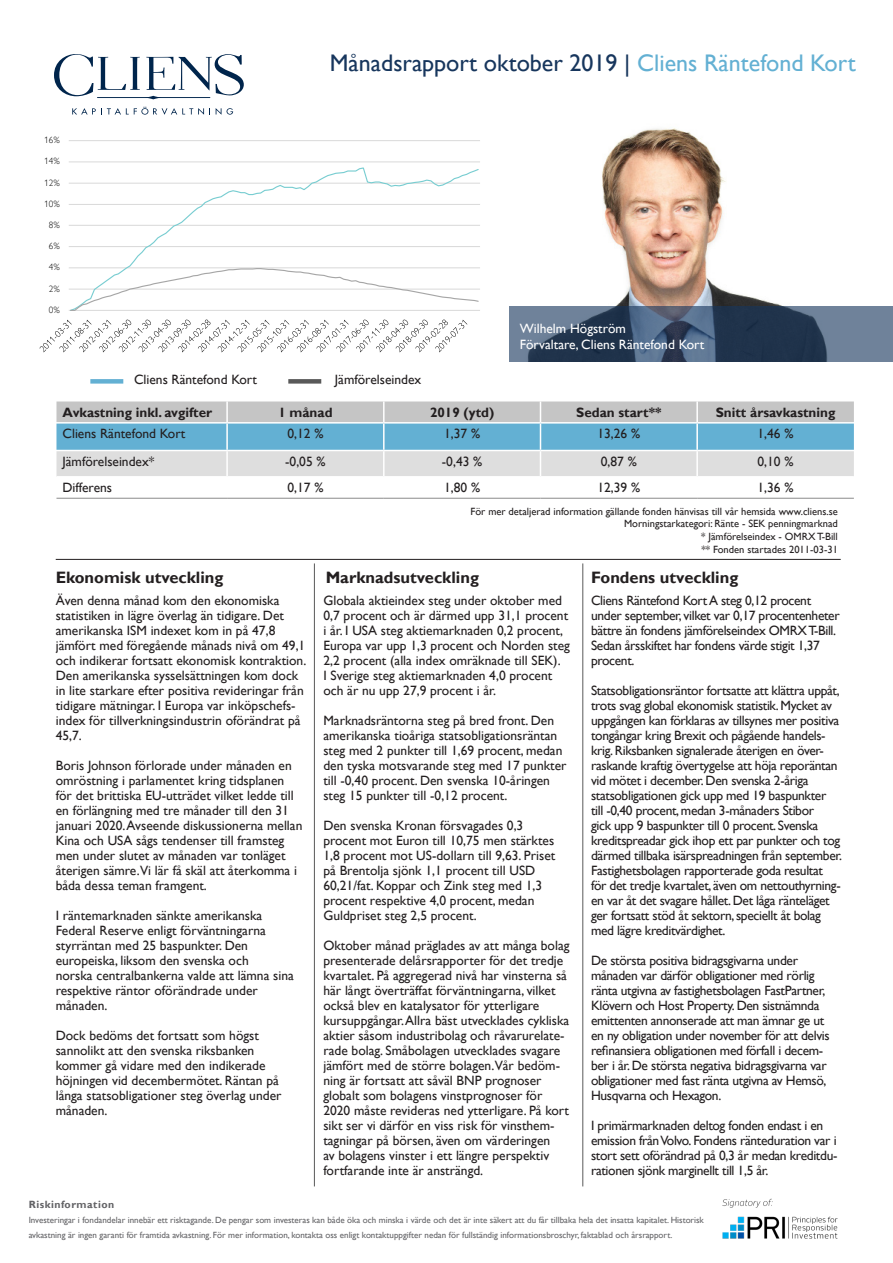
<style>
.page{position:relative;width:893px;height:1263px;background:#fff}
.page>*{position:absolute;margin:0;border:0;box-sizing:border-box;transform-origin:0 0}
.t1{font:24px "Gill Sans";color:#17365d}
.t2{font:700 16.5px "Gill Sans";color:#231f20}
.t3{font:13.5px/15px "Gill Sans";color:#231f20}
.t4{font:13.5px/15px "Gill Sans";letter-spacing:-.025em;color:#231f20}
.t5{font:700 13.5px "Gill Sans";color:#231f20}
.t6{font:13.5px "Gill Sans";color:#fff}
.t7{font:10.5px/12.6px "Gill Sans";color:#231f20;text-align:right}
.t8{font:700 10.5px "Gill Sans";letter-spacing:.05em;color:#636366}
.t9{font:300 9.15px "Gill Sans Nova";color:#000}
.t10{font:9px/15px "Gill Sans";color:#636366}
.s1{color:#63b0d3}
</style>
<div class="page">
<img style="left:602px;top:128px;width:181px;height:178px">
<svg style="left:509px;top:306px;width:384px;height:55px;background:#445871"></svg>
<hr style="left:56px;top:498px;width:171px;height:1px;background:#8b8b8b">
<hr style="left:227px;top:498px;width:157px;height:1px;background:#8b8b8b">
<hr style="left:384px;top:498px;width:156px;height:1px;background:#8b8b8b">
<hr style="left:540px;top:498px;width:157px;height:1px;background:#8b8b8b">
<hr style="left:697px;top:498px;width:157px;height:1px;background:#8b8b8b">
<svg style="left:56px;top:401px;width:798px;height:97px"></svg>
<hr style="left:697px;top:422px;width:158px;height:2px;background:#fff">
<hr style="left:696px;top:424px;width:2px;height:26px;background:#fff">
<hr style="left:56px;top:450px;width:171px;height:1px;background:#fff">
<hr style="left:227px;top:450px;width:157px;height:1px;background:#fff">
<hr style="left:384px;top:450px;width:156px;height:1px;background:#fff">
<hr style="left:540px;top:450px;width:157px;height:1px;background:#fff">
<hr style="left:697px;top:450px;width:158px;height:1px;background:#fff">
<svg style="left:54px;top:54px;width:190px;height:45px"></svg>
<svg style="left:72px;top:107px;width:138px;height:8px"></svg>
<svg style="left:216px;top:108px;width:5px;height:7px"></svg>
<svg style="left:227px;top:108px;width:6px;height:7px"></svg>
<hr style="left:97px;top:97px;width:113px;height:1px;background:#00254c">
<div style="left:90px;top:379px;width:33px;height:5px;background:#63b0d3"></div>
<div style="left:288px;top:379px;width:33px;height:5px;background:#595959"></div>
<hr style="left:69px;top:162px;width:411px;height:1px;background:#d9d9d9">
<hr style="left:69px;top:140px;width:411px;height:1px;background:#d9d9d9">
<svg style="left:69px;top:167px;width:411px;height:144px"></svg>
<svg style="left:70px;top:267px;width:409px;height:44px"></svg>
<svg style="left:39px;top:319px;width:428px;height:33px"></svg>
<hr style="left:314px;top:563px;width:1px;height:623px;background:#595959">
<hr style="left:582px;top:563px;width:1px;height:623px;background:#595959">
<hr style="left:56px;top:559px;width:785px;height:1px;background:#231f20">
<img style="left:722px;top:1198px;width:116px;height:40px">
<p class="t9" style="left:44px;top:135px;width:17px">16%</p>
<p class="t9" style="left:44px;top:156px;width:17px">14%</p>
<p class="t9" style="left:44px;top:177px;width:17px">12%</p>
<p class="t9" style="left:44px;top:198px;width:17px">10%</p>
<p class="t9" style="left:49px;top:220px;width:13px">8%</p>
<p class="t9" style="left:49px;top:241px;width:13px">6%</p>
<p class="t9" style="left:49px;top:262px;width:13px">4%</p>
<p class="t9" style="left:49px;top:283px;width:13px">2%</p>
<p class="t9" style="left:49px;top:305px;width:13px">0%</p>
<p class="t1" style="left:330px;top:49px;width:527px">Månadsrapport oktober 2019 | <span class="s1">Cliens Räntefond Kort</span></p>
<p class="t3" style="left:134px;top:372px;width:124px">Cliens Räntefond Kort</p>
<p class="t3" style="left:335px;top:372px;width:88px">Jämförelseindex</p>
<p class="t6" style="left:520px;top:320px;width:108px">Wilhelm Högström</p>
<p class="t6" style="left:520px;top:337px;width:186px">Förvaltare, Cliens Räntefond Kort</p>
<p class="t5" style="left:62px;top:404px;width:151px">Avkastning inkl. avgifter</p>
<p class="t5" style="left:278px;top:404px;width:56px">1 månad</p>
<p class="t5" style="left:430px;top:404px;width:66px">2019 (ytd)</p>
<p class="t5" style="left:576px;top:404px;width:87px">Sedan start**</p>
<p class="t5" style="left:716px;top:404px;width:121px">Snitt årsavkastning</p>
<p class="t3" style="left:62px;top:426px;width:124px">Cliens Räntefond Kort</p>
<p class="t3" style="left:287px;top:426px;width:38px">0,12 %</p>
<p class="t3" style="left:444px;top:426px;width:38px">1,37 %</p>
<p class="t3" style="left:597px;top:426px;width:44px">13,26 %</p>
<p class="t3" style="left:757px;top:426px;width:38px">1,46 %</p>
<p class="t3" style="left:62px;top:454px;width:93px">Jämförelseindex*</p>
<p class="t3" style="left:285px;top:454px;width:42px">-0,05 %</p>
<p class="t3" style="left:442px;top:454px;width:42px">-0,43 %</p>
<p class="t3" style="left:601px;top:454px;width:38px">0,87 %</p>
<p class="t3" style="left:757px;top:454px;width:38px">0,10 %</p>
<p class="t3" style="left:62px;top:480px;width:51px">Differens</p>
<p class="t3" style="left:287px;top:480px;width:38px">0,17 %</p>
<p class="t3" style="left:444px;top:480px;width:38px">1,80 %</p>
<p class="t3" style="left:597px;top:480px;width:44px">12,39 %</p>
<p class="t3" style="left:757px;top:480px;width:38px">1,36 %</p>
<p class="t7" style="left:471px;top:505px;width:369px">För mer detaljerad information gällande fonden hänvisas till vår hemsida www.cliens.se</p>
<p class="t7" style="left:624px;top:518px;width:215px">Morningstarkategori: Ränte - SEK penningmarknad * Jämförelseindex - OMRX T-Bill</p>
<p class="t7" style="left:701px;top:543px;width:138px">** Fonden startades 2011-03-31</p>
<p class="t2" style="left:56px;top:568px;width:169px">Ekonomisk utveckling</p>
<p class="t2" style="left:326px;top:568px;width:155px">Marknadsutveckling</p>
<p class="t2" style="left:591px;top:568px;width:149px">Fondens utveckling</p>
<p class="t3" style="left:56px;top:593px;width:230px">Även denna månad kom den ekonomiska statistiken in lägre överlag än tidigare. Det amerikanska ISM indexet kom in på 47,8</p>
<p class="t3" style="left:56px;top:638px;width:252px">jämfört med föregående månads nivå om 49,1 och indikerar fortsatt ekonomisk kontraktion.</p>
<p class="t3" style="left:56px;top:668px;width:250px">Den amerikanska sysselsättningen kom dock in lite starkare efter positiva revideringar från tidigare mätningar. I Europa var inköpschefs&shy;index för tillverkningsindustrin oförändrat på 45,7.</p>
<p class="t3" style="left:56px;top:758px;width:248px">Boris Johnson förlorade under månaden en omröstning i parlamentet kring tidsplanen för det brittiska EU-utträdet vilket ledde till en förlängning med tre månader till den 31 januari 2020. Avseende diskussionerna mellan Kina och USA sågs tendenser till framsteg men under slutet av månaden var tonläget återigen sämre.Vi lär få skäl att återkomma i båda dessa teman framgent.</p>
<p class="t3" style="left:56px;top:908px;width:240px">I räntemarknaden sänkte amerikanska Federal Reserve enligt förväntningarna styrräntan med 25 baspunkter. Den europeiska, liksom den svenska och<br>norska centralbankerna valde att lämna sina respektive räntor oförändrade under månaden.</p>
<p class="t3" style="left:56px;top:1028px;width:227px">Dock bedöms det fortsatt som högst sannolikt att den svenska riksbanken kommer gå vidare med den indikerade höjningen vid decembermötet. Räntan på långa statsobligationer steg överlag under månaden.</p>
<p class="t3" style="left:323px;top:593px;width:248px">Globala aktieindex steg under oktober med 0,7 procent och är därmed upp 31,1 procent i år. I USA steg aktiemarknaden 0,2 procent, Europa var upp 1,3 procent och Norden steg 2,2 procent (alla index omräknade till SEK).<br>I Sverige steg aktiemarknaden 4,0 procent och är nu upp 27,9 procent i år.</p>
<p class="t3" style="left:323px;top:713px;width:245px">Marknadsräntorna steg på bred front. Den amerikanska tioåriga statsobligationsräntan steg med 2 punkter till 1,69 procent, medan den tyska motsvarande steg med 17 punkter till -0,40 procent. Den svenska 10-åringen steg 15 punkter till -0,12 procent.</p>
<p class="t3" style="left:323px;top:818px;width:233px">Den svenska Kronan försvagades 0,3 procent mot Euron till 10,75 men stärktes 1,8 procent mot US-dollarn till 9,63. Priset på Brentolja sjönk 1,1 procent till USD 60,21/fat. Koppar och Zink steg med 1,3 procent respektive 4,0 procent, medan Guldpriset steg 2,5 procent.</p>
<p class="t3" style="left:323px;top:938px;width:248px">Oktober månad präglades av att många bolag presenterade delårsrapporter för det tredje kvartalet. På aggregerad nivå har vinsterna så här långt överträffat förväntningarna, vilket också blev en katalysator för ytterligare kursuppgångar. Allra bäst utvecklades cykliska aktier såsom industribolag och råvarurelate&shy;rade bolag. Småbolagen utvecklades svagare jämfört med de större bolagen.Vår bedöm&shy;ning är fortsatt att såväl BNP prognoser globalt som bolagens vinstprognoser för 2020 måste revideras ned ytterligare. På kort sikt ser vi därför en viss risk för vinsthem&shy;tagningar på börsen, även om värderingen<br>av bolagens vinster i ett längre perspektiv fortfarande inte är ansträngd.</p>
<p class="t4" style="left:591px;top:593px;width:250px">Cliens Räntefond Kort A steg 0,12 procent under september, vilket var 0,17 procentenheter bättre än fondens jämförelseindex OMRX T-Bill.<br>Sedan årsskiftet har fondens värde stigit 1,37 procent.</p>
<p class="t4" style="left:591px;top:683px;width:253px">Statsobligationsräntor fortsatte att klättra uppåt, trots svag global ekonomisk statistik. Mycket av uppgången kan förklaras av tillsynes mer positiva tongångar kring Brexit och pågående handels&shy;krig. Riksbanken signalerade återigen en över&shy;raskande kraftig övertygelse att höja reporäntan vid mötet i december. Den svenska 2-åriga statsobligationen gick upp med 19 baspunkter<br>till -0,40 procent, medan 3-månaders Stibor<br>gick upp 9 baspunkter till 0 procent. Svenska kreditspreadar gick ihop ett par punkter och tog därmed tillbaka isärspreadningen från september.</p>
<p class="t4" style="left:591px;top:863px;width:251px">Fastighetsbolagen rapporterade goda resultat för det tredje kvartalet, även om nettouthyrning&shy;en var åt det svagare hållet. Det låga ränteläget ger fortsatt stöd åt sektorn, speciellt åt bolag med lägre kreditvärdighet.</p>
<p class="t4" style="left:591px;top:953px;width:240px">De största positiva bidragsgivarna under månaden var därför obligationer med rörlig ränta utgivna av fastighetsbolagen FastPartner, Klövern och Host Property. Den sistnämnda emittenten annonserade att man ämnar ge ut en ny obligation under november för att delvis refinansiera obligationen med förfall i decem&shy;ber i år. De största negativa bidragsgivarna var obligationer med fast ränta utgivna av Hemsö, Husqvarna och Hexagon.</p>
<p class="t4" style="left:591px;top:1118px;width:248px">I primärmarknaden deltog fonden endast i en emission från Volvo. Fondens ränteduration var i stort sett oförändrad på 0,3 år medan kreditdu&shy;rationen sjönk marginellt till 1,5 år.</p>
<p class="t8" style="left:29px;top:1198px;width:87px">Riskinformation</p>
<p class="t10" style="left:29px;top:1212px;width:677px">Investeringar i fondandelar innebär ett risktagande. De pengar som investeras kan både öka och minska i värde och det är inte säkert att du får tillbaka hela det insatta kapitalet. Historisk avkastning är ingen garanti för framtida avkastning. För mer information, kontakta oss enligt kontaktuppgifter nedan för fullständig informationsbroschyr, faktablad och årsrapport.</p>
</div>
